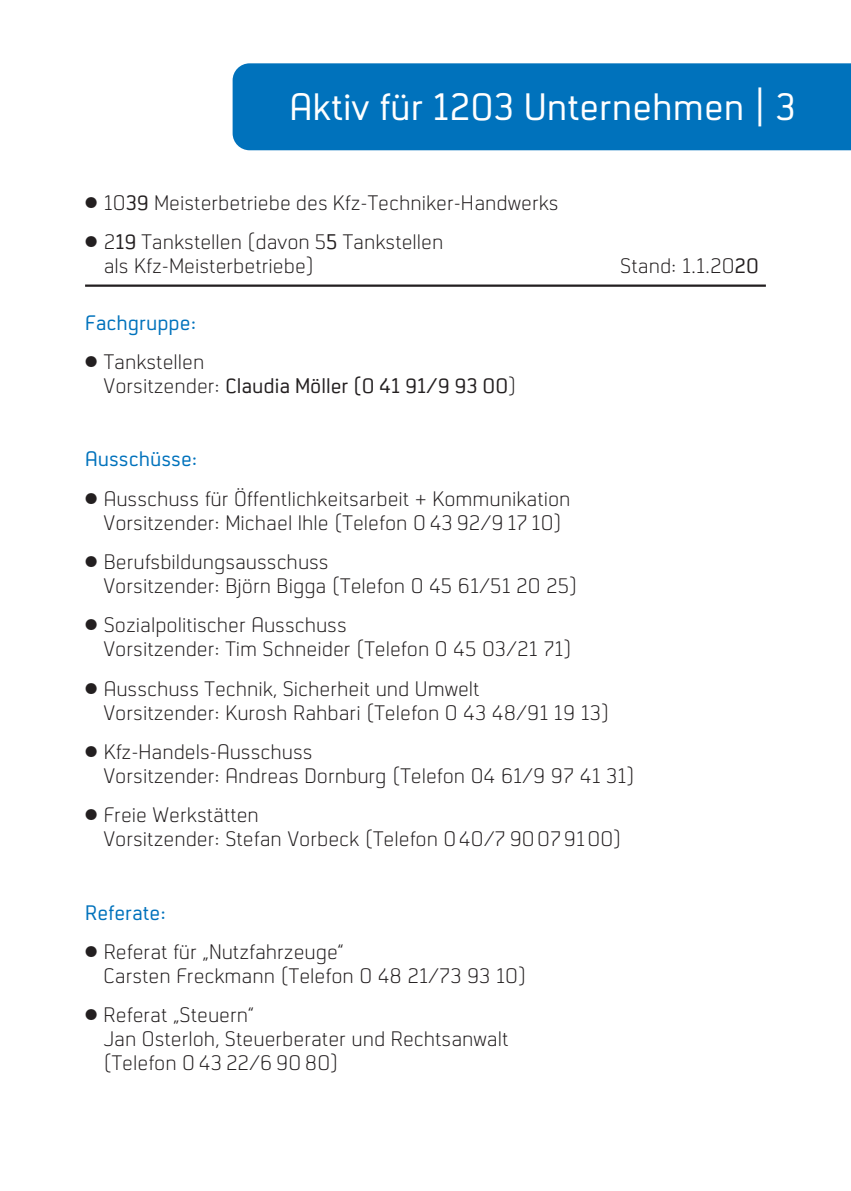
<style>
.page{position:relative;width:851px;height:1191px;background:#fff}
.page>*{position:absolute;margin:0;border:0;box-sizing:border-box;transform-origin:0 0}
.t1{font:40px "Neustadt";color:#fff}
.t2{font:22px/24px "Neustadt Regular 2";color:#231f20}
.t3{font:22px "Neustadt";color:#231f20}
.t4{font:22px "Neustadt";color:#0072bc}
.s1{font-style:inherit}
.s2{font-family:"Universal Newswith Comm Pi"}
.s3{font-family:"Neustadt"}
.s4{font-family:"Neustadt Regular 2"}
</style>
<div class="page">
<hr style="left:85px;top:284px;width:680px;height:3px;background:#231f20">
<div style="left:232px;top:63px;width:618px;height:87px;background:#0072bc"></div>
<h1 class="t1" style="left:289px;top:86px;width:508px">Aktiv für 12<span class="s1">03</span> Unternehmen | 3</h1>
<p class="t2" style="left:85px;top:191px;width:475px"><span class="s2">●</span> 10<span class="s3">39</span> Meisterbetriebe des Kfz-Techniker-Handwerks</p>
<p class="t2" style="left:104px;top:230px;width:341px;text-indent:-19px"><span class="s2">●</span> 2<span class="s3">19</span> Tankstellen (davon 5<span class="s3">5</span> Tankstellen als Kfz-Meisterbetriebe)</p>
<p class="t4" style="left:85px;top:311px;width:113px">Fachgruppe:</p>
<p class="t2" style="left:85px;top:350px;width:121px"><span class="s2">●</span> Tankstellen</p>
<p class="t3" style="left:104px;top:374px;width:414px"><span class="s4">Vorsitzender:</span> Claudia Möller (0 41 91/9 93 00<span class="s4">)</span></p>
<p class="t2" style="left:620px;top:254px;width:140px">Stand: 1.1.20<span class="s3">20</span></p>
<p class="t4" style="left:85px;top:447px;width:114px">Ausschüsse:</p>
<p class="t2" style="left:85px;top:487px;width:487px;text-align:center"><span class="s2">●</span> Ausschuss für Öffentlichkeitsarbeit + Kommunikation<br>Vorsitzender: Michael Ihle (Telefon 0 43 92/9 17 10)</p>
<p class="t2" style="left:103px;top:550px;width:475px;text-indent:-18px"><span class="s2">●</span> Berufsbildungsausschuss<br>Vorsitzender: Björn Bigga (Telefon 0 45 61/51 20 25)</p>
<p class="t2" style="left:103px;top:613px;width:470px;text-indent:-19px"><span class="s2">●</span> Sozialpolitischer Ausschuss<br>Vorsitzender: Tim Schneider (Telefon 0 45 03/21 71)</p>
<p class="t2" style="left:103px;top:677px;width:507px;text-indent:-19px"><span class="s2">●</span> Ausschuss Technik, Sicherheit und Umwelt<br>Vorsitzender: Kurosh Rahbari (Telefon 0 43 48/91 19 13)</p>
<p class="t2" style="left:103px;top:740px;width:533px;text-indent:-19px"><span class="s2">●</span> Kfz-Handels-Ausschuss<br>Vorsitzender: Andreas Dornburg (Telefon 04 61/9 97 41 31)</p>
<p class="t2" style="left:103px;top:803px;width:519px;text-indent:-18px"><span class="s2">●</span> Freie Werkstätten<br>Vorsitzender: Stefan Vorbeck (Telefon 0 40/7 90 07 9100)</p>
<p class="t4" style="left:85px;top:900px;width:82px">Referate:</p>
<p class="t2" style="left:103px;top:940px;width:424px;text-indent:-18px"><span class="s2">●</span> Referat für „Nutzfahrzeuge“<br>Carsten Freckmann (Telefon 0 48 21/73 93 10)</p>
<p class="t2" style="left:103px;top:1003px;width:406px;text-indent:-18px"><span class="s2">●</span> Referat „Steuern“<br>Jan Osterloh, Steuerberater und Rechtsanwalt (Telefon 0 43 22/6 90 80)</p>
</div>
